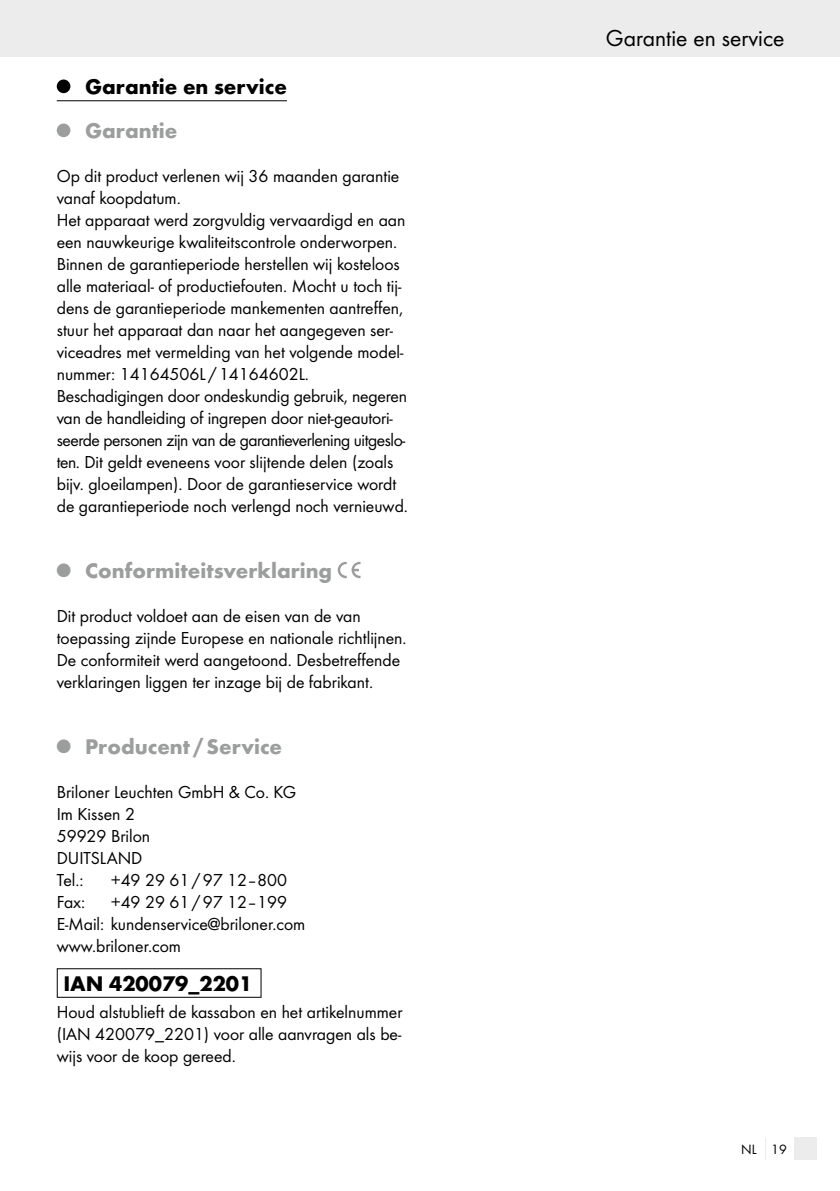
<style>
.page{position:relative;width:840px;height:1191px;background:#fff}
.page>*{position:absolute;margin:0;border:0;box-sizing:border-box;transform-origin:0 0}
.t1{font:24px "Futura Boo";color:#000}
.t2{font:700 22px "Futura";color:#9c9d9d}
.t3{font:700 22px "Futura";color:#000}
.t4{font:18px/22px "Futura Boo";color:#000}
.t5{font:14px "Futura Boo";color:#000}
</style>
<div class="page">
<div style="left:0;top:0;width:839px;height:57px;background:#ececec"></div>
<div style="left:794px;top:1137px;width:22px;height:23px;background:#ececec"></div>
<hr style="left:57px;top:100px;width:230px;height:1px;background:#000">
<div style="left:57px;top:79px;width:13px;height:14px;background:#000;border-radius:50%"></div>
<div style="left:57px;top:123px;width:13px;height:14px;background:#9c9d9d;border-radius:50%"></div>
<svg style="left:337px;top:562px;width:23px;height:16px"></svg>
<p class="t3" style="left:85px;top:73px;width:203px">Garantie en service</p>
<p class="t2" style="left:85px;top:117px;width:94px">Garantie</p>
<p class="t4" style="left:57px;top:165px;width:352px">Op dit product verlenen wij 36 maanden garantie vanaf koopdatum.<br>Het apparaat werd zorgvuldig vervaardigd en aan een nauwkeurige kwaliteitscontrole onderworpen.<br>Binnen de garantieperiode herstellen wij kosteloos alle materiaal- of productiefouten. Mocht u toch tij&shy;dens de garantieperiode mankementen aantreffen, stuur het apparaat dan naar het aangegeven ser&shy;viceadres met vermelding van het volgende model&shy;nummer: 14164506L /14164602L.<br>Beschadigingen door ondeskundig gebruik, negeren van de handleiding of ingrepen door niet-geautori&shy;seerde personen zijn van de garantieverlening uitgeslo&shy;ten. Dit geldt eveneens voor slijtende delen (zoals bijv. gloeilampen). Door de garantieservice wordt de garantieperiode noch verlengd noch vernieuwd.</p>
<p class="t2" style="left:57px;top:557px;width:277px"><sup>Q</sup> Conformiteitsverklaring</p>
<p class="t4" style="left:57px;top:605px;width:351px">Dit product voldoet aan de eisen van de van toepassing zijnde Europese en nationale richtlijnen.<br>De conformiteit werd aangetoond. Desbetreffende verklaringen liggen ter inzage bij de fabrikant.</p>
<p class="t2" style="left:57px;top:733px;width:227px"><sup>Q</sup> Producent /Service</p>
<p class="t4" style="left:57px;top:781px;width:241px">Briloner Leuchten GmbH &amp; Co. KG<br>Im Kissen 2<br>59929 Brilon<br>DUITSLAND<br>Tel.:</p>
<p class="t4" style="left:111px;top:869px;width:178px">+49 29 61/97 12–800</p>
<p class="t4" style="left:57px;top:891px;width:250px;text-indent:54px">+49 29 61/97 12–199<br>E-Mail: kundenservice@briloner.com www.briloner.com</p>
<p class="t3" style="left:63px;top:970px;width:190px">IAN 420079_2201</p>
<p class="t4" style="left:57px;top:1001px;width:347px;text-align:justify">Houd alstublieft de kassabon en het artikelnummer (IAN 420079_2201) voor alle aanvragen als be&shy;wijs voor de koop gereed.</p>
<p class="t4" style="left:57px;top:891px;width:30px">Fax:</p>
<h1 class="t1" style="left:605px;top:24px;width:180px">Garantie en service</h1>
<p class="t5" style="left:740px;top:1141px;width:47px">NL 19</p>
</div>
